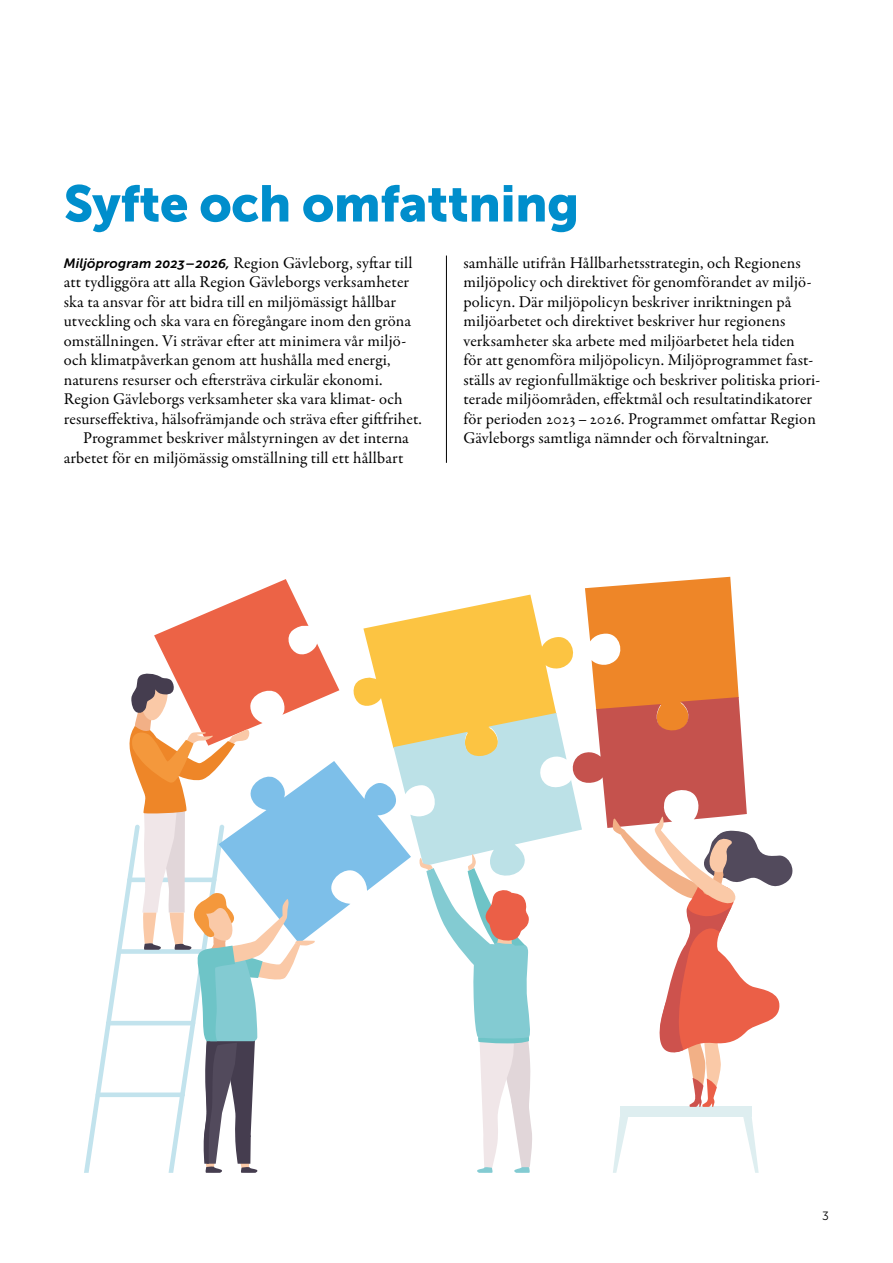
<style>
.page{position:relative;width:893px;height:1263px;background:#fff}
.page>*{position:absolute;margin:0;border:0;box-sizing:border-box;transform-origin:0 0}
.H1_Rubrik{font:51px "Museo Sans 900";letter-spacing:-.01em;color:#008ecc}
.P_Bröd_med_indrag{font:16.5px/19.5px "Garamond Premr Pro";letter-spacing:.01em;color:#000}
.P_Bröd_första{font:16.5px/19.5px "Garamond Premr Pro";letter-spacing:.01em;color:#000}
.t1{font:12px "Museo Sans 300";color:#000}
.s1{font-family:"Museo Sans 700";font-style:italic;font-size:13.5px}
</style>
<div class="page">
<hr style="left:446px;top:256px;width:1px;height:207px;background:#000">
<svg style="left:84px;top:577px;width:708px;height:596px"></svg>
<h1 class="H1_Rubrik" style="left:64px;top:175px;width:517px">Syfte och omfattning</h1>
<p class="P_Bröd_första" style="left:64px;top:253px;width:360px"><span class="s1">Miljöprogram 2023 – 2026,</span> Region Gävleborg, syftar till att tydliggöra att alla Region Gävleborgs verksamheter ska ta ansvar för att bidra till en miljömässigt hållbar utveckling och ska vara en föregångare inom den gröna omställningen. Vi strävar efter att minimera vår miljö&shy;och klimatpåverkan genom att hushålla med energi, naturens resurser och eftersträva cirkulär ekonomi.<br>Region Gävleborgs verksamheter ska vara klimat- och resurseffektiva, hälsofrämjande och sträva efter giftfrihet.</p>
<p class="P_Bröd_med_indrag" style="left:64px;top:428px;width:347px;text-indent:20px">Programmet beskriver målstyrningen av det interna arbetet för en miljömässig omställning till ett hållbart</p>
<p class="P_Bröd_med_indrag" style="left:463px;top:253px;width:358px">samhälle utifrån Hållbarhetsstrategin, och Regionens miljöpolicy och direktivet för genomförandet av miljö&shy;policyn. Där miljöpolicyn beskriver inriktningen på miljöarbetet och direktivet beskriver hur regionens verksamheter ska arbete med miljöarbetet hela tiden<br>för att genomföra miljöpolicyn. Miljöprogrammet fast&shy;ställs av regionfullmäktige och beskriver politiska priori&shy;terade miljöområden, effektmål och resultatindikatorer för perioden 2023 – 2026. Programmet omfattar Region Gävleborgs samtliga nämnder och förvaltningar.</p>
<p class="t1" style="left:822px;top:1210px;width:8px">3</p>
</div>
